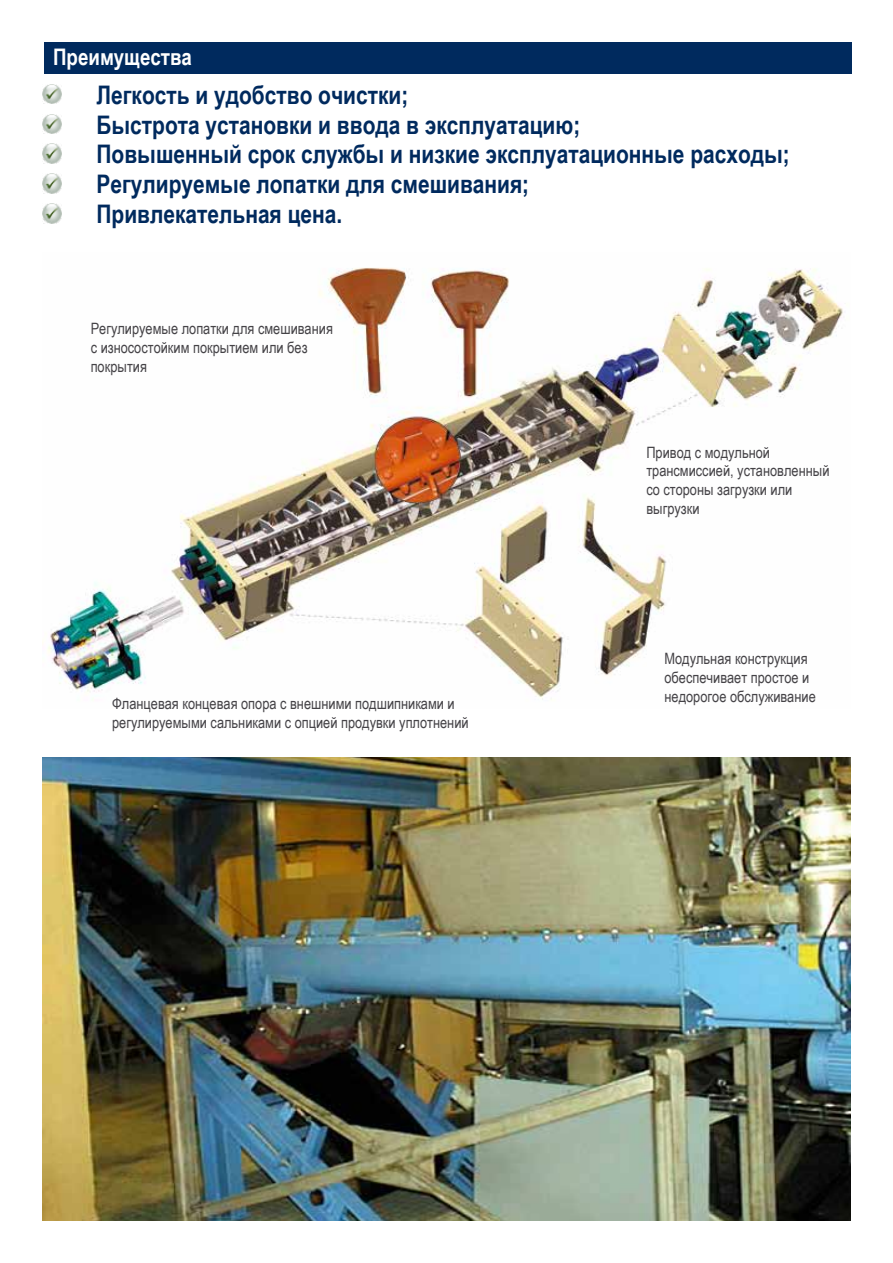
<style>
.page{position:relative;width:893px;height:1263px;background:#fff}
.page>*{position:absolute;margin:0;border:0;box-sizing:border-box;transform-origin:0 0}
.t1{font:700 25.5px/29.8px "Arial Narrow";color:#002a5e}
.t2{font:700 22.8px "Arial Narrow";color:#fff}
.t3{font:15.6px/18.8px "Arial Narrow";color:#454347}
</style>
<div class="page">
<img style="left:43px;top:84px;width:19px;height:20px">
<img style="left:43px;top:114px;width:19px;height:20px">
<img style="left:43px;top:144px;width:19px;height:19px">
<img style="left:43px;top:174px;width:19px;height:19px">
<img style="left:43px;top:204px;width:19px;height:19px">
<div style="left:44px;top:43px;width:807px;height:31px;background:#002a5e"></div>
<img style="left:48px;top:267px;width:795px;height:433px">
<img style="left:43px;top:758px;width:807px;height:462px">
<h2 class="t2" style="left:53px;top:40px;width:140px">Преимущества</h2>
<h1 class="t1" style="left:97px;top:79px;width:695px">Легкость и удобство очистки;<br>Быстрота установки и ввода в эксплуатацию;<br>Повышенный срок службы и низкие эксплуатационные расходы; Регулируемые лопатки для смешивания;<br>Привлекательная цена.</h1>
<p class="t3" style="left:91px;top:319px;width:244px">Регулируемые лопатки для смешивания с износостойким покрытием или без покрытия</p>
<p class="t3" style="left:112px;top:694px;width:358px">Фланцевая концевая опора с внешними подшипниками и регулируемыми сальниками с опцией продувки уплотнений</p>
<p class="t3" style="left:646px;top:442px;width:185px">Привод с модульной трансмиссией, установленный со стороны загрузки или выгрузки</p>
<p class="t3" style="left:664px;top:649px;width:153px">Модульная конструкция обеспечивает простое и недорогое обслуживание</p>
</div>
